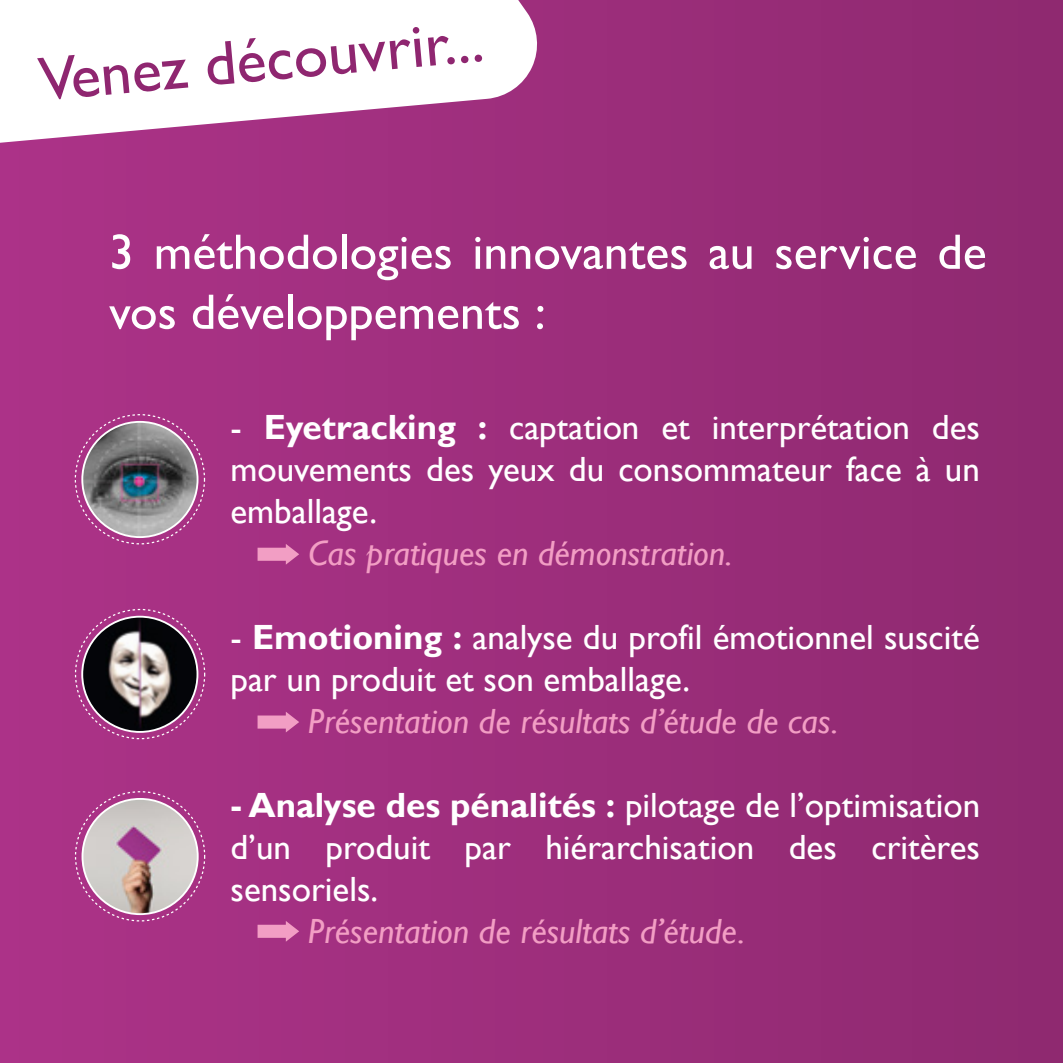
<style>
.page{position:relative;width:1063px;height:1063px;background:#fff}
.page>*{position:absolute;margin:0;border:0;box-sizing:border-box;transform-origin:0 0}
.t1{font:50px/60px "Gill Sans";color:#fff}
.t2{font:35px/42px "Gill Sans";color:#fff;text-align:justify}
.t3{font:italic 35px "Gill Sans";color:#f29ec4}
.s1{font-weight:700}
</style>
<div class="page">
<div style="left:0;top:0;width:1063px;height:1063px;background:linear-gradient(to right,#ac3388,#8e2970)"></div>
<svg style="left:0;top:0;width:540px;height:166px"></svg>
<svg style="left:37px;top:55px;width:151px;height:44px"></svg>
<svg style="left:207px;top:27px;width:215px;height:58px"></svg>
<svg style="left:428px;top:36px;width:27px;height:30px"></svg>
<svg style="left:461px;top:56px;width:8px;height:7px"></svg>
<svg style="left:475px;top:55px;width:7px;height:7px"></svg>
<svg style="left:258px;top:544px;width:41px;height:21px"></svg>
<svg style="left:258px;top:712px;width:41px;height:20px"></svg>
<svg style="left:258px;top:921px;width:41px;height:21px"></svg>
<img style="left:52px;top:420px;width:178px;height:119px">
<div style="left:81px;top:421px;width:117px;height:117px;border:2px solid #fff;border-radius:50%"></div>
<img style="left:63px;top:614px;width:159px;height:120px">
<div style="left:81px;top:616px;width:117px;height:117px;border:2px solid #fff;border-radius:50%"></div>
<img style="left:69px;top:796px;width:142px;height:119px">
<div style="left:82px;top:798px;width:117px;height:117px;border:2px solid #fff;border-radius:50%"></div>
<h1 class="t1" style="left:109px;top:223px;width:879px">3 méthodologies innovantes au service de vos développements :</h1>
<p class="t2" style="left:231px;top:407px;width:751px">- <span class="s1">Eyetracking :</span> captation et interprétation des mouvements des yeux du consommateur face à un emballage.</p>
<p class="t3" style="left:308px;top:533px;width:425px">Cas pratiques en démonstration.</p>
<p class="t2" style="left:231px;top:617px;width:751px">- <span class="s1">Emotioning :</span> analyse du profil émotionnel suscité par un produit et son emballage.</p>
<p class="t3" style="left:308px;top:701px;width:532px">Présentation de résultats d’étude de cas.</p>
<p class="t2" style="left:231px;top:785px;width:751px"><span class="s1">- Analyse des pénalités :</span> pilotage de l’optimisation d’un produit par hiérarchisation des critères sensoriels.</p>
<p class="t3" style="left:308px;top:911px;width:438px">Présentation de résultats d’étude.</p>
</div>
